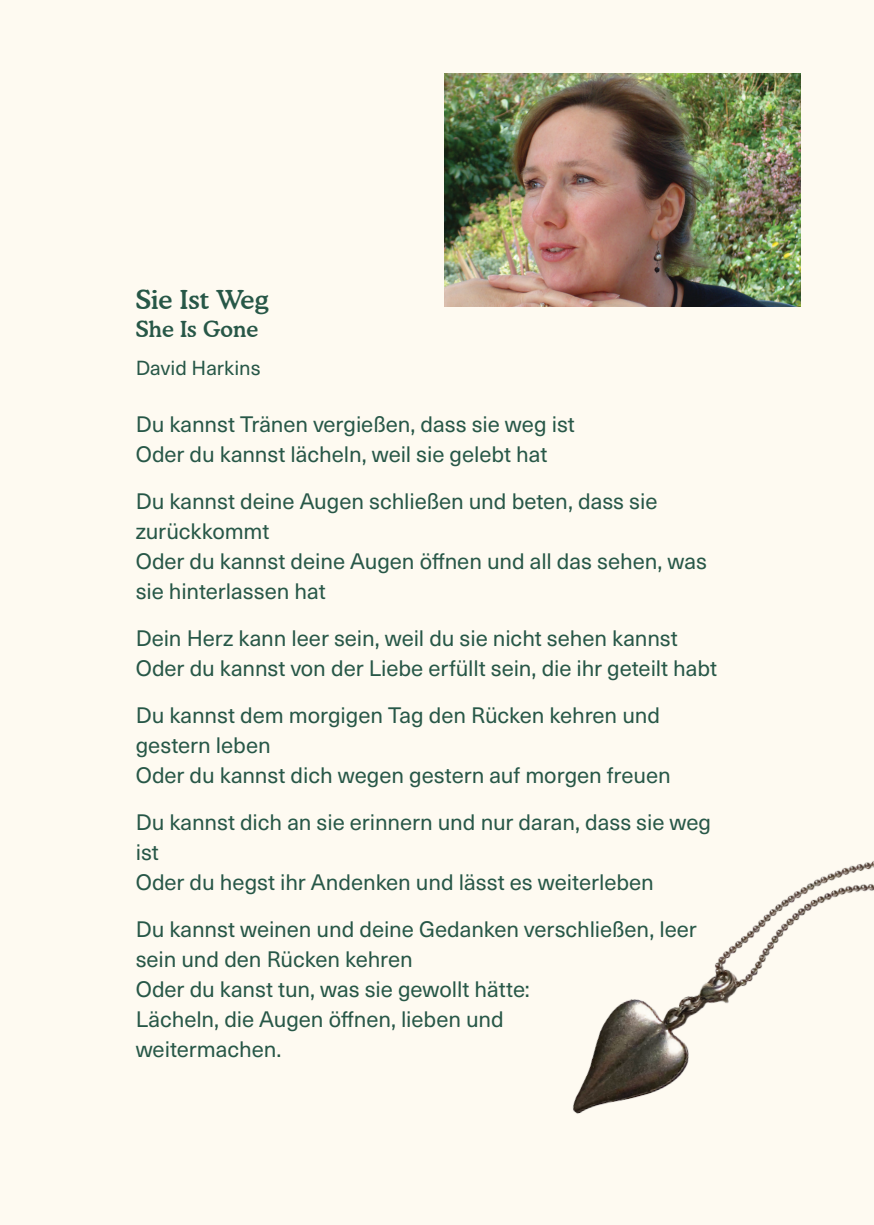
<style>
.page{position:relative;width:874px;height:1225px;background:#fff}
.page>*{position:absolute;margin:0;border:0;box-sizing:border-box;transform-origin:0 0}
.Lyrics_Title{font:500 26px "Cooper BT";color:#275747}
.Lyrics_Content{font:22px/30px "Neue Haas Unica W1 G";letter-spacing:-.005em;color:#275747}
.Lyrics_Title-2{font:500 22px "Cooper BT";color:#275747}
.t1{font:20px "Neue Haas Unica W1 G";color:#275747}
</style>
<div class="page">
<div style="left:0;top:0;width:873px;height:1225px;background:#fefaf1"></div>
<img style="left:572px;top:861px;width:301px;height:253px">
<img style="left:444px;top:74px;width:355px;height:232px">
<p class="Lyrics_Title" style="left:136px;top:283px;width:134px">Sie Ist Weg</p>
<p class="Lyrics_Title-2" style="left:136px;top:315px;width:124px">She Is Gone</p>
<p class="t1" style="left:136px;top:353px;width:126px">David Harkins</p>
<p class="Lyrics_Content" style="left:136px;top:408px;width:440px">Du kannst Tränen vergießen, dass sie weg ist</p>
<p class="Lyrics_Content" style="left:136px;top:438px;width:413px">Oder du kannst lächeln, weil sie gelebt hat</p>
<p class="Lyrics_Content" style="left:136px;top:485px;width:523px">Du kannst deine Augen schließen und beten, dass sie zurückkommt</p>
<p class="Lyrics_Content" style="left:136px;top:545px;width:572px">Oder du kannst deine Augen öffnen und all das sehen, was sie hinterlassen hat</p>
<p class="Lyrics_Content" style="left:136px;top:622px;width:543px">Dein Herz kann leer sein, weil du sie nicht sehen kannst</p>
<p class="Lyrics_Content" style="left:136px;top:652px;width:582px">Oder du kannst von der Liebe erfüllt sein, die ihr geteilt habt</p>
<p class="Lyrics_Content" style="left:136px;top:699px;width:525px">Du kannst dem morgigen Tag den Rücken kehren und gestern leben</p>
<p class="Lyrics_Content" style="left:136px;top:759px;width:536px">Oder du kannst dich wegen gestern auf morgen freuen</p>
<p class="Lyrics_Content" style="left:136px;top:806px;width:576px">Du kannst dich an sie erinnern und nur daran, dass sie weg ist</p>
<p class="Lyrics_Content" style="left:136px;top:866px;width:519px">Oder du hegst ihr Andenken und lässt es weiterleben</p>
<p class="Lyrics_Content" style="left:136px;top:913px;width:562px">Du kannst weinen und deine Gedanken verschließen, leer sein und den Rücken kehren</p>
<p class="Lyrics_Content" style="left:136px;top:973px;width:395px">Oder du kanst tun, was sie gewollt hätte:</p>
<p class="Lyrics_Content" style="left:136px;top:1003px;width:369px">Lächeln, die Augen öffnen, lieben und</p>
<p class="Lyrics_Content" style="left:136px;top:1033px;width:147px">weitermachen.</p>
</div>
